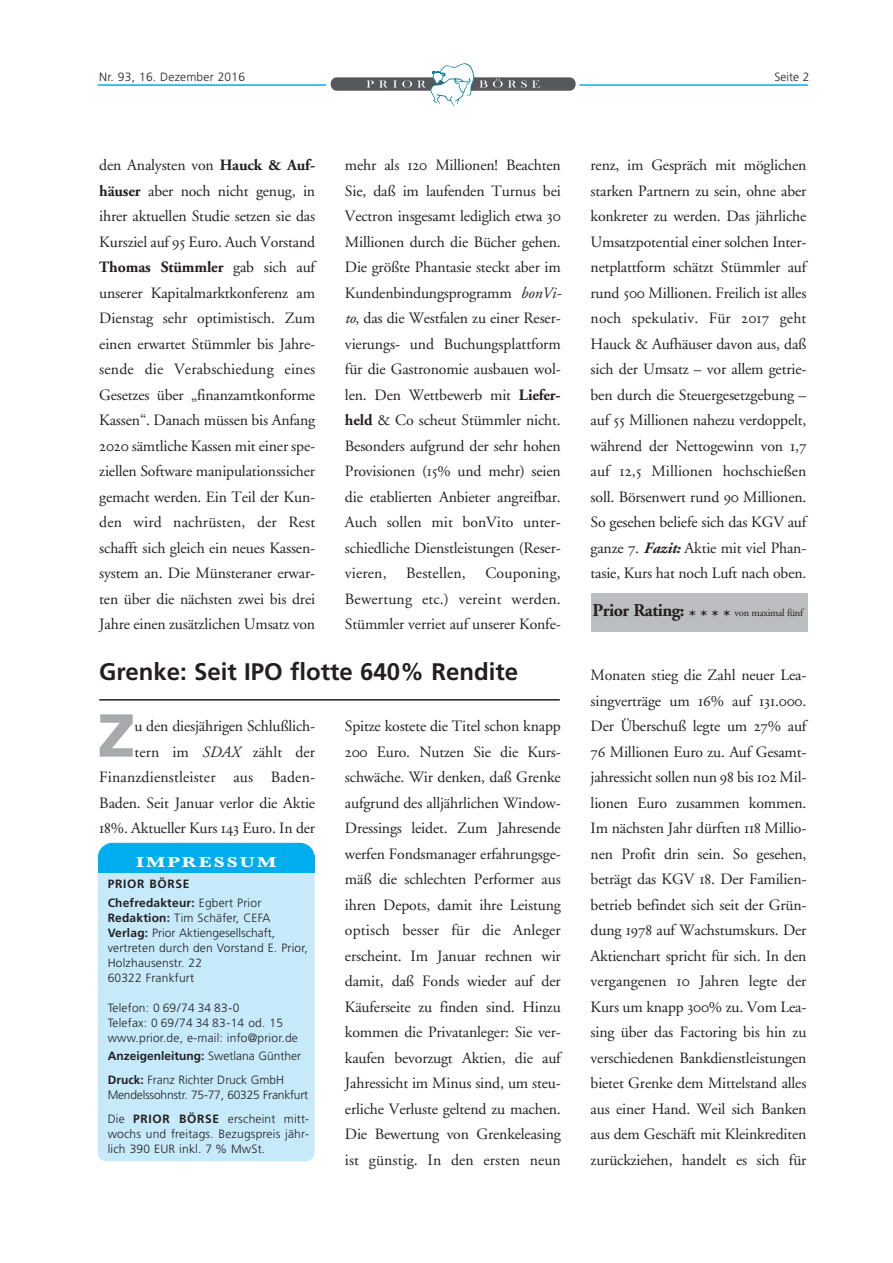
<style>
.page{position:relative;width:893px;height:1263px;background:#fff}
.page>*{position:absolute;margin:0;border:0;box-sizing:border-box;transform-origin:0 0}
.t1{font:900 60.6px "Frutiger";color:#a8a9ad}
.t2{font:700 24px "Frutiger";color:#231f20}
.t3{font:700 18px "B Garamond";letter-spacing:-.025em;color:#231f20}
.t4{font:15.75px/25.5px "B Garamond";letter-spacing:-.01em;color:#231f20;text-align:justify}
.t5{font:700 15px "Baskerville";letter-spacing:.11em;color:#fff;scale:1.3 1}
.t6{font:300 12px/15px "Frutiger";letter-spacing:.015em;color:#231f20}
.t7{font:300 12px/24px "Frutiger";letter-spacing:-.015em;color:#231f20}
.t8{font:700 12px/19.5px "Frutiger";letter-spacing:.015em;color:#231f20}
.s1{font-weight:700}
.s2{font-style:italic}
.s3{font-weight:700;font-style:italic}
.s4{font-weight:400;font-size:10.5px}
.s5{font-weight:300}
</style>
<div class="page">
<div style="left:98px;top:852px;width:217px;height:309px;background:#c6eafa;border-radius:9px"></div>
<svg style="left:331px;top:63px;width:245px;height:43px"></svg>
<hr style="left:579px;top:84px;width:229px;height:2px;background:#00aeef">
<hr style="left:98px;top:84px;width:228px;height:2px;background:#00aeef">
<div style="left:98px;top:843px;width:217px;height:30px;background:#00aeef;border-radius:15px"></div>
<div style="left:98px;top:856px;width:217px;height:17px;background:#00aeef"></div>
<hr style="left:99px;top:699px;width:461px;height:1px;background:#231f20">
<div style="left:591px;top:593px;width:217px;height:38px;background:#bcbdc0"></div>
<p class="t6" style="left:99px;top:70px;width:147px">Nr. 93, 16. Dezember 2016</p>
<p class="t6" style="left:774px;top:70px;width:36px">Seite 2</p>
<p class="t4" style="left:99px;top:152px;width:217px">den Analysten von <span class="s1">Hauck &amp; Auf&shy;häuser</span> aber noch nicht genug, in ihrer aktuellen Studie setzen sie das Kursziel auf 95 Euro. Auch Vorstand <span class="s1">Thomas Stümmler</span> gab sich auf unserer Kapitalmarktkonferenz am Dienstag sehr optimistisch. Zum einen erwartet Stümmler bis Jahre&shy;sende die Verabschiedung eines Gesetzes über „finanzamtkonforme Kassen“. Danach müssen bis Anfang 2020 sämtliche Kassen mit einer spe&shy;ziellen Software manipulationssicher gemacht werden. Ein Teil der Kun&shy;den wird nachrüsten, der Rest schafft sich gleich ein neues Kassen&shy;system an. Die Münsteraner erwar&shy;ten über die nächsten zwei bis drei Jahre einen zusätzlichen Umsatz von</p>
<p class="t4" style="left:345px;top:152px;width:217px">mehr als 120 Millionen! Beachten Sie, daß im laufenden Turnus bei Vectron insgesamt lediglich etwa 30<br>Millionen durch die Bücher gehen.<br>Die größte Phantasie steckt aber im Kundenbindungsprogramm <span class="s2">bonVi&shy;to</span>, das die Westfalen zu einer Reser&shy;vierungs- und Buchungsplattform für die Gastronomie ausbauen wol&shy;len. Den Wettbewerb mit <span class="s1">Liefer&shy;held</span> &amp; Co scheut Stümmler nicht.<br>Besonders aufgrund der sehr hohen Provisionen (15% und mehr) seien die etablierten Anbieter angreifbar.<br>Auch sollen mit bonVito unter&shy;schiedliche Dienstleistungen (Reser&shy;vieren, Bestellen, Couponing, Bewertung etc.) vereint werden.<br>Stümmler verriet auf unserer Konfe-</p>
<p class="t4" style="left:591px;top:152px;width:217px">renz, im Gespräch mit möglichen starken Partnern zu sein, ohne aber konkreter zu werden. Das jährliche Umsatzpotential einer solchen Inter&shy;netplattform schätzt Stümmler auf rund 500 Millionen. Freilich ist alles noch spekulativ. Für 2017 geht Hauck &amp; Aufhäuser davon aus, daß sich der Umsatz – vor allem getrie&shy;ben durch die Steuergesetzgebung – auf 55 Millionen nahezu verdoppelt, während der Nettogewinn von 1,7 auf 12,5 Millionen hochschießen soll. Börsenwert rund 90 Millionen.<br>So gesehen beliefe sich das KGV auf ganze 7. <span class="s3">Fazit:</span> Aktie mit viel Phan&shy;tasie, Kurs hat noch Luft nach oben.</p>
<p class="t3" style="left:593px;top:600px;width:212px">Prior Rating: * * * * <span class="s4">von maximal fünf</span></p>
<h2 class="t2" style="left:99px;top:662px;width:420px">Grenke: Seit IPO flotte 640% Rendite</h2>
<h1 class="t1" style="left:98px;top:711px;width:38px">Z</h1>
<p class="t4" style="left:99px;top:713px;width:217px;text-align:right">u den diesjährigen Schlußlich-<br>tern im <span class="s2">SDAX</span> zählt der<br>Finanzdienstleister aus Baden-<br>Baden. Seit Januar verlor die Aktie<br>18%. Aktueller Kurs 143 Euro. In der</p>
<p class="t4" style="left:345px;top:713px;width:217px">Spitze kostete die Titel schon knapp 200 Euro. Nutzen Sie die Kurs&shy;schwäche. Wir denken, daß Grenke aufgrund des alljährlichen Window-Dressings leidet. Zum Jahresende werfen Fondsmanager erfahrungsge&shy;mäß die schlechten Performer aus ihren Depots, damit ihre Leistung optisch besser für die Anleger erscheint. Im Januar rechnen wir damit, daß Fonds wieder auf der Käuferseite zu finden sind. Hinzu kommen die Privatanleger: Sie ver&shy;kaufen bevorzugt Aktien, die auf Jahressicht im Minus sind, um steu&shy;erliche Verluste geltend zu machen.<br>Die Bewertung von Grenkeleasing ist günstig. In den ersten neun</p>
<p class="t5" style="left:136px;top:853px;width:110px">IMPRESSUM</p>
<p class="t8" style="left:108px;top:875px;width:155px">PRIOR BÖRSE<br>Chefredakteur: <span class="s5">Egbert Prior</span></p>
<p class="t6" style="left:108px;top:911px;width:202px"><span class="s1">Redaktion:</span> Tim Schäfer, CEFA<br><span class="s1">Verlag:</span> Prior Aktiengesellschaft, vertreten durch den Vorstand E. Prior,<br>Holzhausenstr. 22<br>60322 Frankfurt</p>
<p class="t6" style="left:108px;top:1001px;width:192px">Telefon: 0 69/74 34 83-0<br>Telefax: 0 69/74 34 83-14 od. 15 www.prior.de, e-mail: info@prior.de</p>
<p class="t6" style="left:108px;top:1045px;width:195px;line-height:24px"><span class="s1">Anzeigenleitung:</span> Swetlana Günther<br><span class="s1">Druck:</span> Franz Richter Druck GmbH</p>
<p class="t7" style="left:108px;top:1084px;width:203px">Mendelssohnstr. 75-77, 60325 Frankfurt<br>Die <span class="s1">PRIOR BÖRSE</span> erscheint mitt-</p>
<p class="t6" style="left:108px;top:1127px;width:203px">wochs und freitags. Bezugspreis jähr&shy;lich 390 EUR inkl. 7 % MwSt.</p>
<p class="t4" style="left:591px;top:662px;width:217px">Monaten stieg die Zahl neuer Lea&shy;singverträge um 16% auf 131.000.<br>Der Überschuß legte um 27% auf 76 Millionen Euro zu. Auf Gesamt&shy;jahressicht sollen nun 98 bis 102 Mil&shy;lionen Euro zusammen kommen.<br>Im nächsten Jahr dürften 118 Millio&shy;nen Profit drin sein. So gesehen, beträgt das KGV 18. Der Familien&shy;betrieb befindet sich seit der Grün&shy;dung 1978 auf Wachstumskurs. Der Aktienchart spricht für sich. In den vergangenen 10 Jahren legte der Kurs um knapp 300% zu. Vom Lea&shy;sing über das Factoring bis hin zu verschiedenen Bankdienstleistungen bietet Grenke dem Mittelstand alles aus einer Hand. Weil sich Banken aus dem Geschäft mit Kleinkrediten zurückziehen, handelt es sich für</p>
</div>
